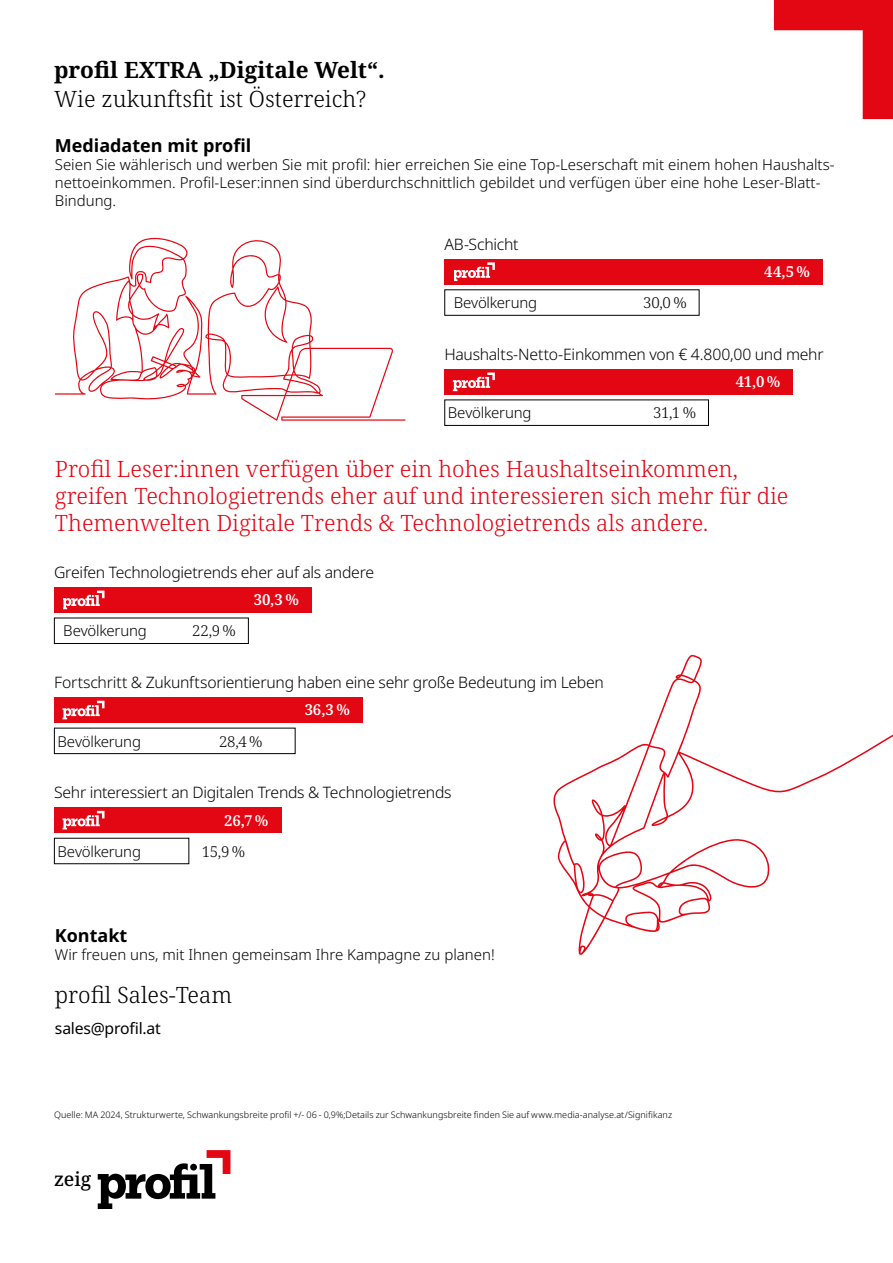
<style>
.page{position:relative;width:893px;height:1263px;background:#fff}
.page>*{position:absolute;margin:0;border:0;box-sizing:border-box;transform-origin:0 0}
.t1{font:300 22.5px/27px "Noto Serif";color:#e30613}
.t2{font:300 22.5px "Noto Serif";color:#000}
.t3{font:700 22.5px "Noto Serif";color:#000}
.t4{font:500 19.35px "Noto Serif";color:#000}
.t5{font:700 18px "Noto Sans";color:#000}
.t6{font:300 15.75px "Noto Sans";letter-spacing:-.015em;color:#000}
.t7{font:15.75px "Noto Sans";letter-spacing:-.015em;color:#000}
.t8{font:300 15px/18px "Noto Sans";color:#000}
.t9{font:600 15px "Noto Serif";letter-spacing:-.01em;color:#fff}
.t10{font:300 15px "Noto Serif";letter-spacing:-.02em;color:#000}
.t11{font:300 9px "Noto Sans";letter-spacing:.005em;color:#000}
</style>
<div class="page">
<svg style="left:774px;top:0;width:119px;height:119px"></svg>
<svg style="left:98px;top:1150px;width:132px;height:59px"></svg>
<div style="left:54px;top:587px;width:258px;height:26px;background:#e30613"></div>
<svg style="left:64px;top:591px;width:40px;height:18px"></svg>
<div style="left:54px;top:618px;width:195px;height:26px;border:1px solid #000"></div>
<div style="left:54px;top:807px;width:227px;height:26px;background:#e30613"></div>
<svg style="left:63px;top:811px;width:41px;height:18px"></svg>
<svg style="left:553px;top:654px;width:340px;height:301px"></svg>
<div style="left:444px;top:259px;width:379px;height:25px;background:#e30613"></div>
<svg style="left:454px;top:262px;width:41px;height:19px"></svg>
<div style="left:444px;top:289px;width:255px;height:27px;border:1px solid #000"></div>
<div style="left:444px;top:369px;width:349px;height:26px;background:#e30613"></div>
<svg style="left:453px;top:373px;width:42px;height:18px"></svg>
<div style="left:444px;top:399px;width:265px;height:27px;border:1px solid #000"></div>
<svg style="left:55px;top:237px;width:350px;height:184px"></svg>
<div style="left:54px;top:697px;width:309px;height:26px;background:#e30613"></div>
<svg style="left:63px;top:701px;width:41px;height:18px"></svg>
<div style="left:54px;top:728px;width:242px;height:26px;border:1px solid #000"></div>
<h1 class="t3" style="left:54px;top:54px;width:332px">profil EXTRA „Digitale Welt“.</h1>
<h1 class="t2" style="left:54px;top:83px;width:314px">Wie zukunftsfit ist Österreich?</h1>
<p class="t5" style="left:55px;top:135px;width:198px">Mediadaten mit profil</p>
<p class="t8" style="left:55px;top:155px;width:781px">Seien Sie wählerisch und werben Sie mit profil: hier erreichen Sie eine Top-Leserschaft mit einem hohen Haushalts&shy;nettoeinkommen. Profil-Leser:innen sind überdurchschnittlich gebildet und verfügen über eine hohe Leser-Blatt-<br>Bindung.</p>
<p class="t6" style="left:444px;top:235px;width:76px">AB-Schicht</p>
<p class="t9" style="left:764px;top:261px;width:47px">44,5 %</p>
<p class="t8" style="left:454px;top:294px;width:85px">Bevölkerung</p>
<p class="t10" style="left:643px;top:293px;width:45px">30,0 %</p>
<p class="t6" style="left:444px;top:345px;width:381px">Haushalts-Netto-Einkommen von € 4.800,00 und mehr</p>
<p class="t9" style="left:736px;top:371px;width:46px">41,0 %</p>
<p class="t8" style="left:448px;top:404px;width:85px">Bevölkerung</p>
<p class="t10" style="left:653px;top:403px;width:44px">31,1 %</p>
<h1 class="t1" style="left:55px;top:456px;width:735px">Profil Leser:innen verfügen über ein hohes Haushaltseinkommen, greifen Technologietrends eher auf und interessieren sich mehr für die<br>Themenwelten Digitale Trends &amp; Technologietrends als andere.</h1>
<p class="t6" style="left:54px;top:563px;width:322px">Greifen Technologietrends eher auf als andere</p>
<p class="t9" style="left:254px;top:589px;width:47px">30,3 %</p>
<p class="t8" style="left:63px;top:622px;width:85px">Bevölkerung</p>
<p class="t10" style="left:192px;top:621px;width:45px">22,9 %</p>
<p class="t6" style="left:54px;top:673px;width:551px">Fortschritt &amp; Zukunftsorientierung haben eine sehr große Bedeutung im Leben</p>
<p class="t9" style="left:305px;top:700px;width:47px">36,3 %</p>
<p class="t8" style="left:57px;top:732px;width:85px">Bevölkerung</p>
<p class="t10" style="left:219px;top:731px;width:45px">28,4 %</p>
<p class="t6" style="left:54px;top:783px;width:399px">Sehr interessiert an Digitalen Trends &amp; Technologietrends</p>
<p class="t9" style="left:224px;top:810px;width:46px">26,7 %</p>
<p class="t8" style="left:57px;top:842px;width:85px">Bevölkerung</p>
<p class="t10" style="left:202px;top:841px;width:45px">15,9 %</p>
<p class="t5" style="left:55px;top:925px;width:74px">Kontakt</p>
<p class="t8" style="left:55px;top:946px;width:441px">Wir freuen uns, mit Ihnen gemeinsam Ihre Kampagne zu planen!</p>
<h1 class="t2" style="left:55px;top:979px;width:179px">profil Sales-Team</h1>
<p class="t7" style="left:55px;top:1019px;width:108px">sales@profil.at</p>
<p class="t11" style="left:54px;top:1109px;width:620px">Quelle: MA 2024, Strukturwerte, Schwankungsbreite profil +/- 06 - 0,9%;Details zur Schwankungsbreite finden Sie auf www.media-analyse.at/Signifikanz</p>
<p class="t4" style="left:54px;top:1165px;width:39px">zeig</p>
</div>
